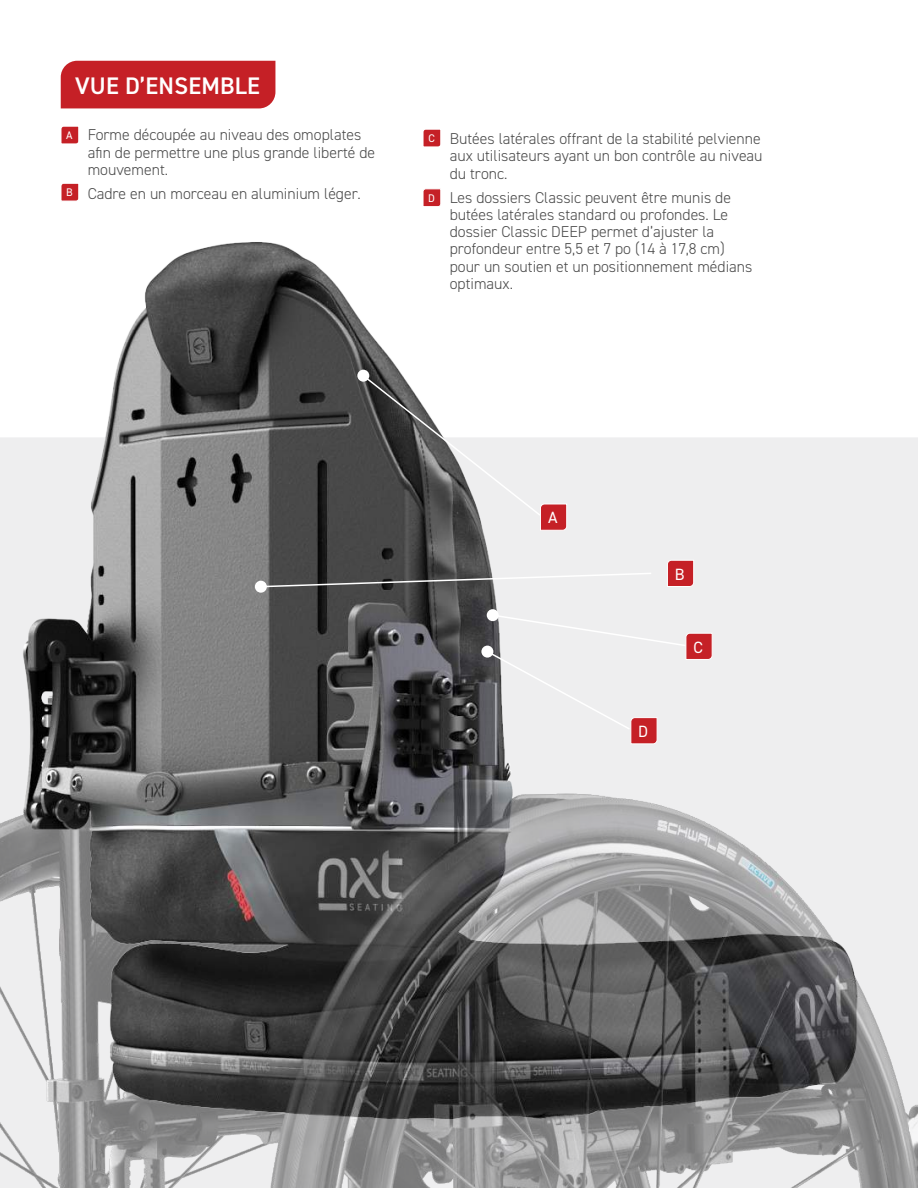
<style>
.page{position:relative;width:918px;height:1188px;background:#fff}
.page>*{position:absolute;margin:0;border:0;box-sizing:border-box;transform-origin:0 0}
.t1{font:600 24px "DIN2014";letter-spacing:.01em;color:#fff}
.t2{font:16.35px "DIN2014";color:#fff}
.t3{font:300 15.75px/17.2px "DIN2014";color:#4a4a4a}
.s1{font-weight:400;font-size:11.1px;color:#fff}
</style>
<div class="page">
<div style="left:61px;top:61px;width:214px;height:47px;background:#c52026"></div>
<svg style="left:61px;top:126px;width:18px;height:18px"></svg>
<svg style="left:61px;top:183px;width:18px;height:18px"></svg>
<svg style="left:423px;top:129px;width:18px;height:18px"></svg>
<svg style="left:423px;top:188px;width:18px;height:19px"></svg>
<img style="left:0;top:242px;width:918px;height:946px">
<svg style="left:259px;top:572px;width:394px;height:16px;background:#949495"></svg>
<div style="left:255px;top:581px;width:12px;height:12px;background:#fff;border-radius:50%"></div>
<div style="left:487px;top:609px;width:12px;height:12px;background:#fff;border-radius:50%"></div>
<svg style="left:481px;top:646px;width:12px;height:12px"></svg>
<div style="left:357px;top:370px;width:12px;height:12px;background:#fff;border-radius:50%"></div>
<svg style="left:485px;top:613px;width:228px;height:132px;background:#e3dcdd"></svg>
<svg style="left:667px;top:560px;width:27px;height:27px"></svg>
<svg style="left:361px;top:374px;width:206px;height:157px"></svg>
<h1 class="t1" style="left:75px;top:70px;width:186px">VUE D’ENSEMBLE</h1>
<p class="t3" style="left:88px;top:126px;width:289px;text-indent:-21px"><span class="s1">A</span> Forme découpée au niveau des omoplates afin de permettre une plus grande liberté de mouvement.</p>
<p class="t3" style="left:66px;top:185px;width:296px"><sup>B</sup> Cadre en un morceau en aluminium léger.</p>
<p class="t3" style="left:450px;top:130px;width:314px;text-align:justify;text-indent:-21px"><span class="s1">C</span> Butées latérales offrant de la stabilité pelvienne aux utilisateurs ayant un bon contrôle au niveau du tronc.</p>
<p class="t3" style="left:450px;top:189px;width:304px;text-indent:-22px"><span class="s1">D</span> Les dossiers Classic peuvent être munis de butées latérales standard ou profondes. Le dossier Classic DEEP permet d’ajuster la profondeur entre 5,5 et 7 po (14 à 17,8 cm) pour un soutien et un positionnement médians optimaux.</p>
<p class="t2" style="left:548px;top:508px;width:11px">A</p>
<p class="t2" style="left:675px;top:564px;width:11px">B</p>
<p class="t2" style="left:694px;top:637px;width:11px">C</p>
<p class="t2" style="left:638px;top:721px;width:11px">D</p>
</div>
